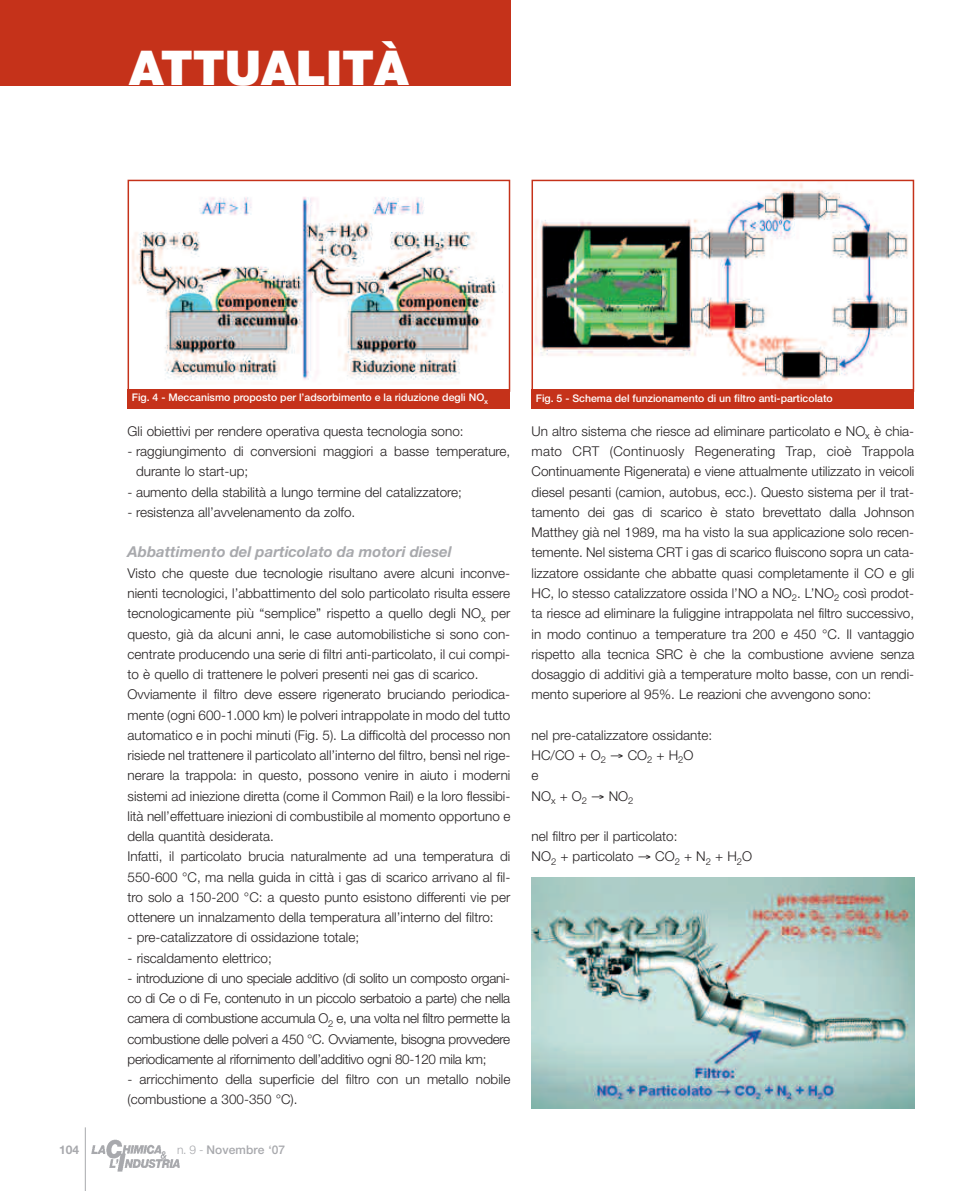
<style>
.page{position:relative;width:978px;height:1191px;background:#fff}
.page>*{position:absolute;margin:0;border:0;box-sizing:border-box;transform-origin:0 0}
.t1{font:900 48px "Helvetica Neue";color:#fff}
.t2{font:italic 700 15px "Helvetica Neue";color:#a8a9ad}
.t3{font:300 13.5px/20.2px "Helvetica Neue";color:#231f20}
.t4{font:500 12px "Helvetica Neue";letter-spacing:.01em;color:#a8a9ad}
.t5{font:700 12px "Helvetica Neue";color:#a8a9ad}
.t6{font:500 10.5px "Helvetica Neue";color:#fff}
.s1{font-weight:300}
</style>
<div class="page">
<div style="left:0;top:0;width:510px;height:85px;background:#c5321a"></div>
<hr style="left:85px;top:1127px;width:1px;height:64px;background:#a8a9ad">
<img style="left:92px;top:1139px;width:88px;height:33px">
<img style="left:132px;top:197px;width:368px;height:186px">
<div style="left:128px;top:180px;width:382px;height:212px;border:2px solid #c5321a"></div>
<div style="left:128px;top:390px;width:382px;height:19px;background:#c5321a"></div>
<img style="left:535px;top:183px;width:373px;height:206px">
<div style="left:531px;top:180px;width:383px;height:212px;border:2px solid #c5321a"></div>
<img style="left:531px;top:878px;width:383px;height:230px">
<div style="left:531px;top:390px;width:383px;height:19px;background:#c5321a"></div>
<h1 class="t1" style="left:129px;top:51px;width:281px">ATTUALITÀ</h1>
<p class="t6" style="left:132px;top:393px;width:358px">Fig. 4 - Meccanismo proposto per l’adsorbimento e la riduzione degli NO<sub>x</sub></p>
<p class="t6" style="left:536px;top:394px;width:299px">Fig. 5 - Schema del funzionamento di un filtro anti-particolato</p>
<p class="t3" style="left:128px;top:422px;width:338px">Gli obiettivi per rendere operativa questa tecnologia sono:</p>
<p class="t3" style="left:136px;top:442px;width:376px;text-indent:-9px">- raggiungimento di conversioni maggiori a basse temperature, durante lo start-up;</p>
<p class="t3" style="left:128px;top:483px;width:336px">- aumento della stabilità a lungo termine del catalizzatore;</p>
<p class="t3" style="left:128px;top:503px;width:229px">- resistenza all’avvelenamento da zolfo.</p>
<p class="t2" style="left:128px;top:547px;width:326px">Abbattimento del particolato da motori diesel</p>
<p class="t3" style="left:128px;top:564px;width:384px">Visto che queste due tecnologie risultano avere alcuni inconve&shy;nienti tecnologici, l’abbattimento del solo particolato risulta essere tecnologicamente più “semplice” rispetto a quello degli NO<sub>x</sub> per questo, già da alcuni anni, le case automobilistiche si sono con&shy;centrate producendo una serie di filtri anti-particolato, il cui compi&shy;to è quello di trattenere le polveri presenti nei gas di scarico.<br>Ovviamente il filtro deve essere rigenerato bruciando periodica&shy;mente (ogni 600-1.000 km) le polveri intrappolate in modo del tutto automatico e in pochi minuti (Fig. 5). La difficoltà del processo non risiede nel trattenere il particolato all’interno del filtro, bensì nel rige&shy;nerare la trappola: in questo, possono venire in aiuto i moderni sistemi ad iniezione diretta (come il Common Rail) e la loro flessibi&shy;lità nell’effettuare iniezioni di combustibile al momento opportuno e della quantità desiderata.<br>Infatti, il particolato brucia naturalmente ad una temperatura di 550-600 °C, ma nella guida in città i gas di scarico arrivano al fil&shy;tro solo a 150-200 °C: a questo punto esistono differenti vie per ottenere un innalzamento della temperatura all’interno del filtro:</p>
<p class="t3" style="left:128px;top:928px;width:233px">- pre-catalizzatore di ossidazione totale;</p>
<p class="t3" style="left:128px;top:949px;width:146px">- riscaldamento elettrico;</p>
<p class="t3" style="left:128px;top:969px;width:384px;text-align:justify">- introduzione di uno speciale additivo (di solito un composto organi&shy;co di Ce o di Fe, contenuto in un piccolo serbatoio a parte) che nella camera di combustione accumula O<sub>2</sub> e, una volta nel filtro permette la combustione delle polveri a 450 °C. Ovviamente, bisogna provvedere periodicamente al rifornimento dell’additivo ogni 80-120 mila km;</p>
<p class="t3" style="left:128px;top:1070px;width:384px">- arricchimento della superficie del filtro con un metallo nobile (combustione a 300-350 °C).</p>
<p class="t5" style="left:59px;top:1145px;width:22px">104</p>
<p class="t4" style="left:177px;top:1145px;width:110px"><span class="s1">n. 9 -</span> Novembre ‘07</p>
<p class="t3" style="left:531px;top:422px;width:384px;text-align:justify">Un altro sistema che riesce ad eliminare particolato e NO<sub>x</sub> è chia&shy;mato CRT (Continuosly Regenerating Trap, cioè Trappola Continuamente Rigenerata) e viene attualmente utilizzato in veicoli diesel pesanti (camion, autobus, ecc.). Questo sistema per il trat&shy;tamento dei gas di scarico è stato brevettato dalla Johnson Matthey già nel 1989, ma ha visto la sua applicazione solo recen&shy;temente. Nel sistema CRT i gas di scarico fluiscono sopra un cata&shy;lizzatore ossidante che abbatte quasi completamente il CO e gli HC, lo stesso catalizzatore ossida l’NO a NO<sub>2</sub>. L’NO<sub>2</sub> così prodot&shy;ta riesce ad eliminare la fuliggine intrappolata nel filtro successivo, in modo continuo a temperature tra 200 e 450 °C. Il vantaggio rispetto alla tecnica SRC è che la combustione avviene senza dosaggio di additivi già a temperature molto basse, con un rendi&shy;mento superiore al 95%. Le reazioni che avvengono sono:</p>
<p class="t3" style="left:531px;top:726px;width:182px">nel pre-catalizzatore ossidante:<br>HC/CO + O<sub>2</sub> → CO<sub>2</sub> + H<sub>2</sub>O<br>e<br>NO<sub>x</sub> + O<sub>2</sub> → NO<sub>2</sub></p>
<p class="t3" style="left:531px;top:827px;width:222px">nel filtro per il particolato:<br>NO<sub>2</sub> + particolato → CO<sub>2</sub> + N<sub>2</sub> + H<sub>2</sub>O</p>
</div>
